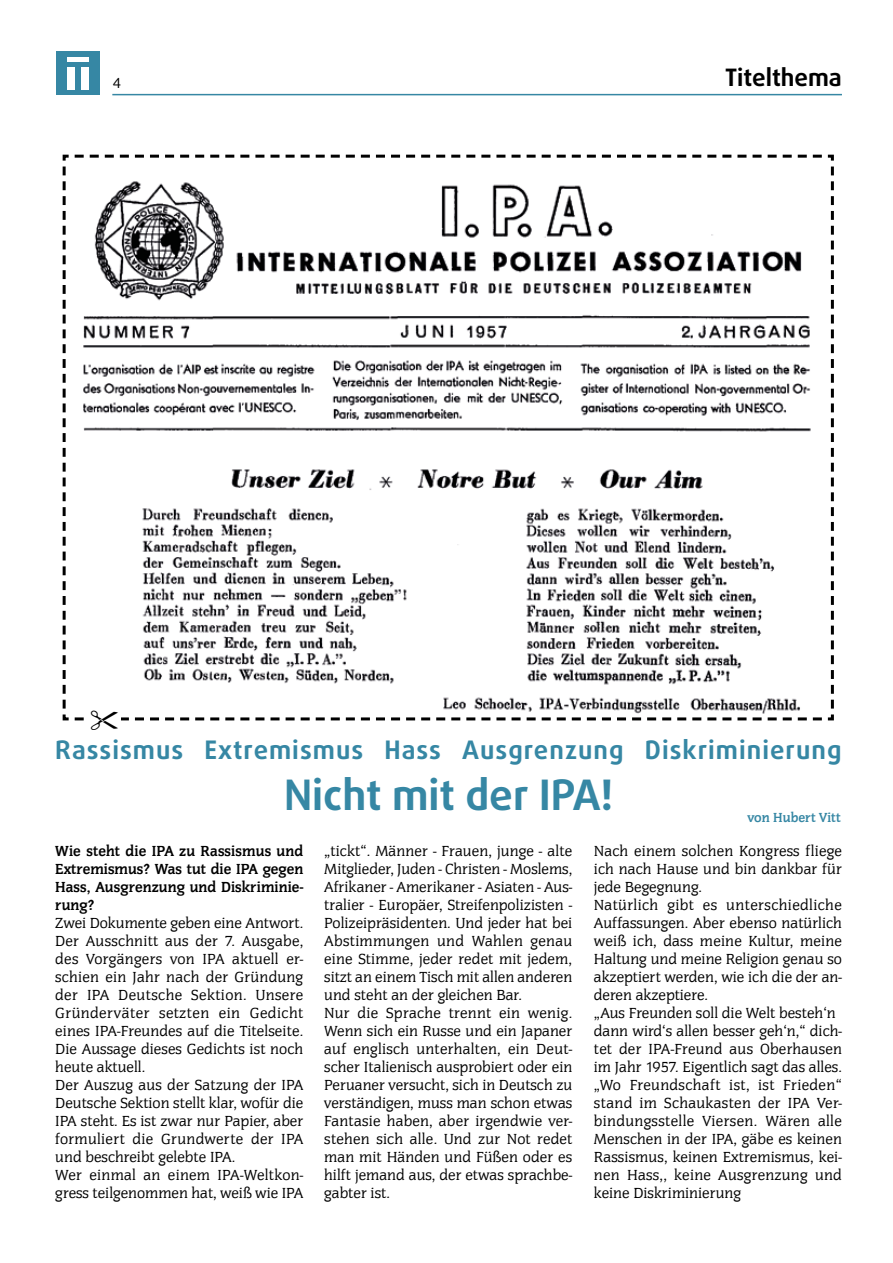
<style>
.page{position:relative;width:893px;height:1263px;background:#fff}
.page>*{position:absolute;margin:0;border:0;box-sizing:border-box;transform-origin:0 0}
.t1{font:700 42px "Daxline Pro";color:#3687a4}
.t2{font:700 25.5px "Daxline Pro";letter-spacing:.04em;color:#3687a4}
.t3{font:700 24px "Daxline Pro";color:#000}
.t4{font:15px/18px "Congress T";letter-spacing:.005em;color:#000}
.t5{font:700 15px/18px "Congress T";letter-spacing:.005em;color:#000;text-align:justify}
.t6{font:700 13.5px "Congress T";color:#3687a4}
</style>
<div class="page">
<div style="left:56px;top:51px;width:44px;height:44px;background:#3687a4"></div>
<div style="left:67px;top:57px;width:22px;height:32px;background:#fff"></div>
<hr style="left:64px;top:63px;width:27px;height:4px;background:#3687a4">
<div style="left:75px;top:65px;width:6px;height:24px;background:#3687a4"></div>
<hr style="left:112px;top:94px;width:730px;height:1px;background:#3687a4">
<svg style="left:62px;top:154px;width:772px;height:567px"></svg>
<div style="left:89px;top:709px;width:31px;height:26px;background:#fff"></div>
<svg style="left:75px;top:710px;width:750px;height:11px"></svg>
<p class="t4" style="left:113px;top:74px;width:10px">4</p>
<h3 class="t3" style="left:725px;top:61px;width:118px">Titelthema</h3>
<h2 class="t2" style="left:55px;top:733px;width:788px">Rassismus Extremismus Hass Ausgrenzung Diskriminierung</h2>
<h1 class="t1" style="left:284px;top:767px;width:331px">Nicht mit der IPA!</h1>
<p class="t5" style="left:55px;top:842px;width:250px">Wie steht die IPA zu Rassismus und Extremismus? Was tut die IPA gegen Hass, Ausgrenzung und Diskriminie&shy;rung?</p>
<p class="t4" style="left:55px;top:914px;width:250px">Zwei Dokumente geben eine Antwort.<br>Der Ausschnitt aus der 7. Ausgabe, des Vorgängers von IPA aktuell er&shy;schien ein Jahr nach der Gründung der IPA Deutsche Sektion. Unsere Gründerväter setzten ein Gedicht eines IPA-Freundes auf die Titelseite.<br>Die Aussage dieses Gedichts ist noch heute aktuell.<br>Der Auszug aus der Satzung der IPA Deutsche Sektion stellt klar, wofür die IPA steht. Es ist zwar nur Papier, aber formuliert die Grundwerte der IPA und beschreibt gelebte IPA.<br>Wer einmal an einem IPA-Weltkon&shy;gress teilgenommen hat, weiß wie IPA</p>
<p class="t6" style="left:747px;top:810px;width:95px">von Hubert Vitt</p>
<p class="t4" style="left:324px;top:842px;width:250px">„tickt“. Männer - Frauen, junge - alte Mitglieder, Juden - Christen - Moslems, Afrikaner - Amerikaner - Asiaten - Aus&shy;tralier - Europäer, Streifenpolizisten - Polizeipräsidenten. Und jeder hat bei Abstimmungen und Wahlen genau eine Stimme, jeder redet mit jedem, sitzt an einem Tisch mit allen anderen und steht an der gleichen Bar.<br>Nur die Sprache trennt ein wenig.<br>Wenn sich ein Russe und ein Japaner auf englisch unterhalten, ein Deut&shy;scher Italienisch ausprobiert oder ein Peruaner versucht, sich in Deutsch zu verständigen, muss man schon etwas Fantasie haben, aber irgendwie ver&shy;stehen sich alle. Und zur Not redet man mit Händen und Füßen oder es hilft jemand aus, der etwas sprachbe&shy;gabter ist.</p>
<p class="t4" style="left:594px;top:842px;width:250px">Nach einem solchen Kongress fliege ich nach Hause und bin dankbar für jede Begegnung.<br>Natürlich gibt es unterschiedliche Auffassungen. Aber ebenso natürlich weiß ich, dass meine Kultur, meine Haltung und meine Religion genau so akzeptiert werden, wie ich die der an&shy;deren akzeptiere.<br>„Aus Freunden soll die Welt besteh‘n dann wird‘s allen besser geh‘n,“ dich&shy;tet der IPA-Freund aus Oberhausen im Jahr 1957. Eigentlich sagt das alles. „Wo Freundschaft ist, ist Frieden“ stand im Schaukasten der IPA Ver&shy;bindungsstelle Viersen. Wären alle Menschen in der IPA, gäbe es keinen Rassismus, keinen Extremismus, kei&shy;nen Hass,, keine Ausgrenzung und keine Diskriminierung</p>
</div>
